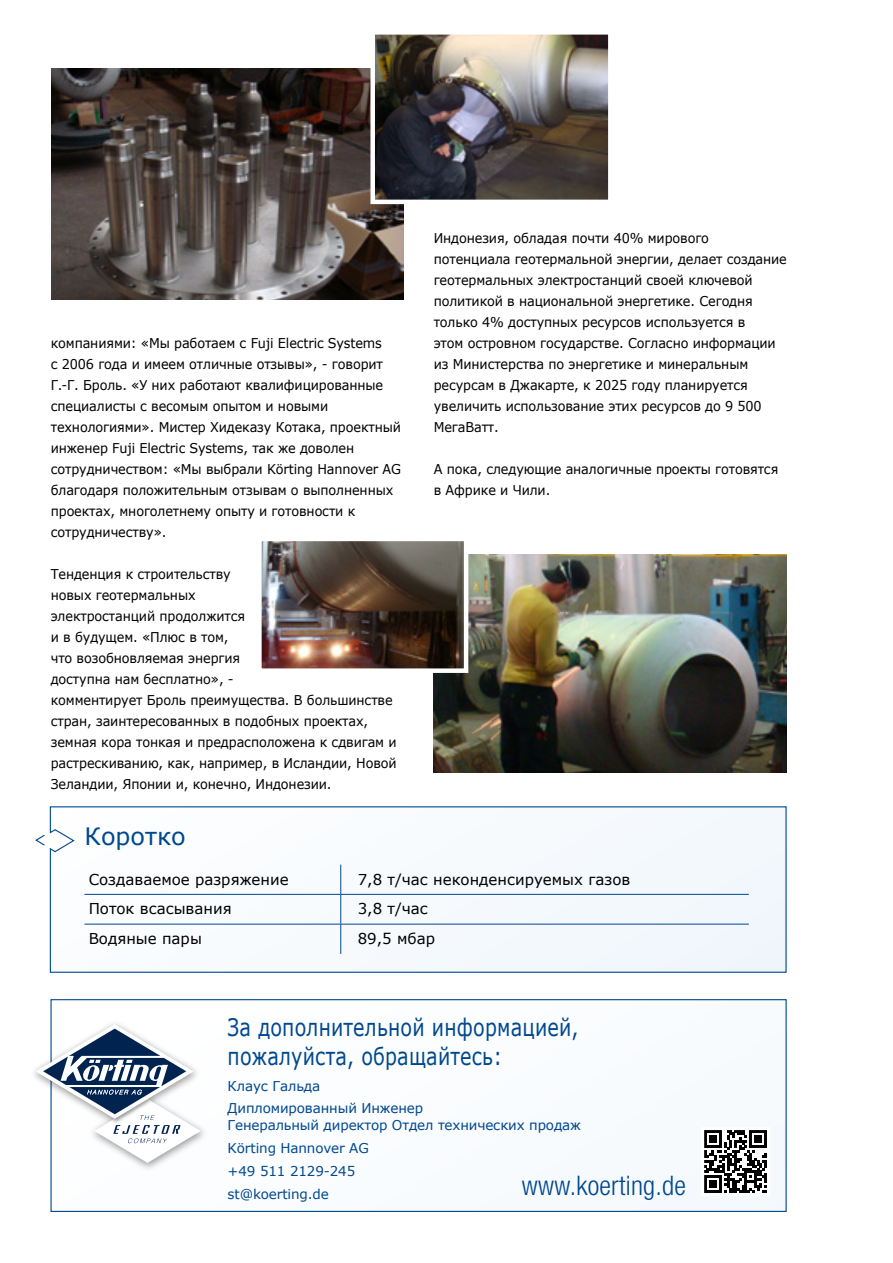
<style>
.page{position:relative;width:893px;height:1263px;background:#fff}
.page>*{position:absolute;margin:0;border:0;box-sizing:border-box;transform-origin:0 0}
.t1{font:300 condensed 27px "Helvetica Neue LT";letter-spacing:.01em;color:#00488e}
.t2{font:24px/28.8px "Verdana";letter-spacing:.01em;color:#00488e;scale:.8 1}
.t3{font:24px "Verdana";letter-spacing:.01em;color:#00488e}
.t4{font:15px "Verdana";color:#000}
.t5{font:13.5px/21px "Verdana";letter-spacing:-.01em;color:#000;scale:.95 1}
.t6{font:13.5px/23px "Verdana";letter-spacing:-.01em;color:#00488e}
</style>
<div class="page">
<svg style="left:50px;top:999px;width:737px;height:213px"></svg>
<svg style="left:700px;top:1125px;width:72px;height:72px"></svg>
<img style="left:34px;top:1016px;width:174px;height:155px">
<svg style="left:36px;top:1024px;width:165px;height:139px"></svg>
<div style="left:49px;top:806px;width:738px;height:167px;background:#f6fafd"></div>
<svg style="left:35px;top:834px;width:10px;height:12px"></svg>
<hr style="left:340px;top:864px;width:1px;height:30px;background:#00488e">
<hr style="left:84px;top:894px;width:257px;height:1px;background:#00488e">
<hr style="left:341px;top:894px;width:408px;height:1px;background:#00488e">
<svg style="left:340px;top:895px;width:1px;height:29px"></svg>
<hr style="left:84px;top:924px;width:257px;height:1px;background:#00488e">
<hr style="left:341px;top:924px;width:408px;height:1px;background:#00488e">
<hr style="left:340px;top:924px;width:1px;height:30px;background:#00488e">
<img style="left:51px;top:68px;width:353px;height:231px">
<img style="left:375px;top:35px;width:233px;height:164px">
<div style="left:370px;top:30px;width:243px;height:174px;border:4px solid #fff"></div>
<img style="left:434px;top:555px;width:353px;height:217px">
<img style="left:262px;top:542px;width:201px;height:126px">
<div style="left:257px;top:537px;width:211px;height:136px;border:4px solid #fff"></div>
<p class="t5" style="left:51px;top:332px;width:370px">компаниями: «Мы работаем с Fuji Electric Systems<br>с 2006 года и имеем отличные отзывы», - говорит Г.-Г. Броль. «У них работают квалифицированные специалисты с весомым опытом и новыми технологиями». Мистер Хидеказу Котака, проектный инженер Fuji Electric Systems, так же доволен сотрудничеством: «Мы выбрали Körting Hannover AG благодаря положительным отзывам о выполненных проектах, многолетнему опыту и готовности к сотрудничеству».</p>
<p class="t5" style="left:51px;top:563px;width:366px">Тенденция к строительству<br>новых геотермальных<br>электростанций продолжится<br>и в будущем. «Плюс в том,<br>что возобновляемая энергия<br>доступна нам бесплатно», -<br>комментирует Броль преимущества. В большинстве стран, заинтересованных в подобных проектах, земная кора тонкая и предрасположена к сдвигам и растрескиванию, как, например, в Исландии, Новой Зеландии, Японии и, конечно, Индонезии.</p>
<h2 class="t3" style="left:84px;top:821px;width:103px">Коротко</h2>
<p class="t5" style="left:434px;top:227px;width:373px">Индонезия, обладая почти 40% мирового потенциала геотермальной энергии, делает создание геотермальных электростанций своей ключевой политикой в национальной энергетике. Сегодня только 4% доступных ресурсов используется в<br>этом островном государстве. Согласно информации из Министерства по энергетике и минеральным ресурсам в Джакарте, к 2025 году планируется увеличить использование этих ресурсов до 9 500<br>МегаВатт.</p>
<p class="t5" style="left:434px;top:458px;width:364px">А пока, следующие аналогичные проекты готовятся в Африке и Чили.</p>
<p class="t4" style="left:89px;top:869px;width:201px">Создаваемое разряжение</p>
<p class="t4" style="left:358px;top:869px;width:274px">7,8 т/час неконденсируемых газов</p>
<p class="t4" style="left:89px;top:899px;width:145px">Поток всасывания</p>
<p class="t4" style="left:358px;top:899px;width:72px">3,8 т/час</p>
<p class="t4" style="left:89px;top:929px;width:115px">Водяные пары</p>
<p class="t4" style="left:358px;top:929px;width:79px">89,5 мбар</p>
<h2 class="t2" style="left:228px;top:1012px;width:440px">За дополнительной информацией, пожалуйста, обращайтесь:</h2>
<p class="t6" style="left:228px;top:1074px;width:197px">Клаус Гальда<br>Дипломированный Инженер</p>
<p class="t6" style="left:228px;top:1113px;width:355px">Генеральный директор Отдел технических продаж<br>Körting Hannover AG<br>+49 511 2129-245<br>st@koerting.de</p>
<h1 class="t1" style="left:522px;top:1170px;width:166px">www.koerting.de</h1>
</div>
